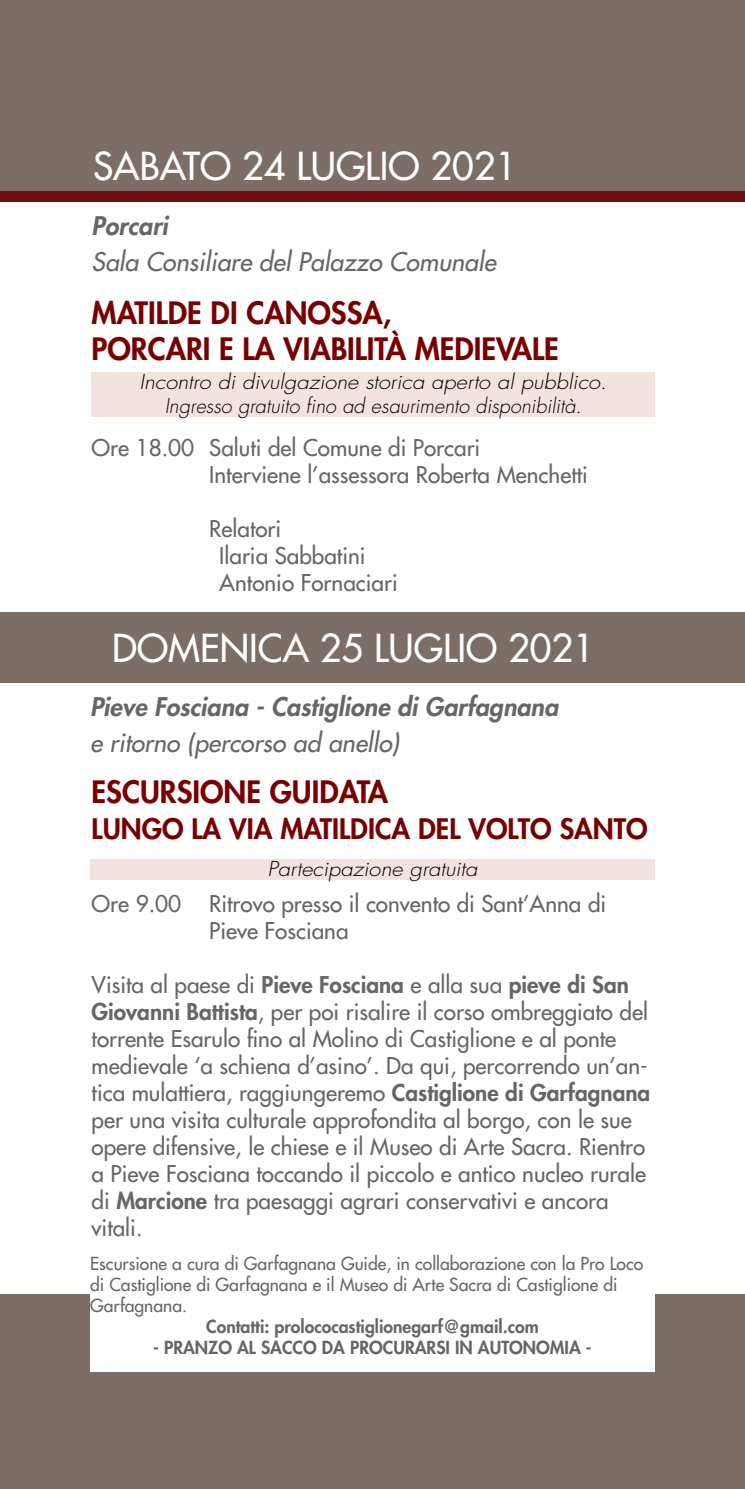
<style>
.page{position:relative;width:745px;height:1489px;background:#fff}
.page>*{position:absolute;margin:0;border:0;box-sizing:border-box;transform-origin:0 0}
.t1{font:500 37.5px "Futura Std";color:#fff}
.t2{font:800 30px/36px "Futura Std";color:#790000}
.t3{font:800 27.5px "Futura Std";color:#790000}
.t4{font:italic 500 25px "Futura Std";color:#666}
.t5{font:italic 800 25px "Futura Std";color:#666}
.t6{font:500 22.5px/27px "Futura Std";color:#666}
.t7{font:italic 300 20px/24px "Futura Std";color:#000;text-align:center;scale:1.1 1}
.t8{font:500 17.5px/21px "Futura Std";color:#666}
.t9{font:800 17.5px "Futura Std";color:#666}
.s1{font-weight:800}
</style>
<div class="page">
<div style="left:92px;top:372px;width:562px;height:44px;background:#f2e3dc"></div>
<div style="left:0;top:0;width:744px;height:201px;background:#7c6e65"></div>
<div style="left:0;top:191px;width:744px;height:10px;background:#730e10"></div>
<div style="left:0;top:1293px;width:744px;height:195px;background:#7c6e65"></div>
<div style="left:0;top:611px;width:744px;height:71px;background:#7c6e65"></div>
<div style="left:90px;top:859px;width:564px;height:20px;background:#f2e3dc"></div>
<div style="left:90px;top:1255px;width:564px;height:116px;background:#fff"></div>
<h1 class="t1" style="left:93px;top:142px;width:425px">SABATO 24 LUGLIO 2021</h1>
<p class="t5" style="left:92px;top:209px;width:78px">Porcari</p>
<p class="t4" style="left:92px;top:246px;width:405px">Sala Consiliare del Palazzo Comunale</p>
<h2 class="t2" style="left:92px;top:295px;width:468px">MATILDE DI CANOSSA,<br>PORCARI E LA VIABILITÀ MEDIEVALE</h2>
<p class="t7" style="left:139px;top:370px;width:426px">Incontro di divulgazione storica aperto al pubblico.<br>Ingresso gratuito fino ad esaurimento disponibilità.</p>
<p class="t6" style="left:209px;top:434px;width:380px;text-indent:-118px">Ore 18.00 Saluti del Comune di Porcari<br>Interviene l’assessora Roberta Menchetti</p>
<p class="t6" style="left:219px;top:515px;width:180px;text-indent:-10px">Relatori<br>Ilaria Sabbatini<br>Antonio Fornaciari</p>
<h1 class="t1" style="left:112px;top:624px;width:484px">DOMENICA 25 LUGLIO 2021</h1>
<p class="t5" style="left:90px;top:690px;width:469px">Pieve Fosciana - Castiglione di Garfagnana</p>
<p class="t4" style="left:90px;top:726px;width:310px">e ritorno (percorso ad anello)</p>
<h2 class="t2" style="left:92px;top:773px;width:298px">ESCURSIONE GUIDATA</h2>
<p class="t3" style="left:92px;top:811px;width:557px">LUNGO LA VIA MATILDICA DEL VOLTO SANTO</p>
<p class="t7" style="left:267px;top:857px;width:192px">Partecipazione gratuita</p>
<p class="t6" style="left:209px;top:890px;width:398px;text-indent:-117px">Ore 9.00 Ritrovo presso il convento di Sant’Anna di<br>Pieve Fosciana</p>
<p class="t6" style="left:92px;top:971px;width:560px">Visita al paese di <span class="s1">Pieve Fosciana</span> e alla sua <span class="s1">pieve di San Giovanni Battista</span>, per poi risalire il corso ombreggiato del torrente Esarulo fino al Molino di Castiglione e al ponte medievale ‘a schiena d’asino’. Da qui, percorrendo un’an&shy;tica mulattiera, raggiungeremo <span class="s1">Castiglione di Garfagnana </span>per una visita culturale approfondita al borgo, con le sue opere difensive, le chiese e il Museo di Arte Sacra. Rientro a Pieve Fosciana toccando il piccolo e antico nucleo rurale di <span class="s1">Marcione</span> tra paesaggi agrari conservativi e ancora vitali.</p>
<p class="t8" style="left:90px;top:1253px;width:554px">Escursione a cura di Garfagnana Guide, in collaborazione con la Pro Loco di Castiglione di Garfagnana e il Museo di Arte Sacra di Castiglione di<br>Garfagnana.</p>
<p class="t9" style="left:206px;top:1315px;width:334px">Contatti: prolococastiglionegarf@gmail.com</p>
<p class="t9" style="left:153px;top:1336px;width:439px">- PRANZO AL SACCO DA PROCURARSI IN AUTONOMIA -</p>
</div>
